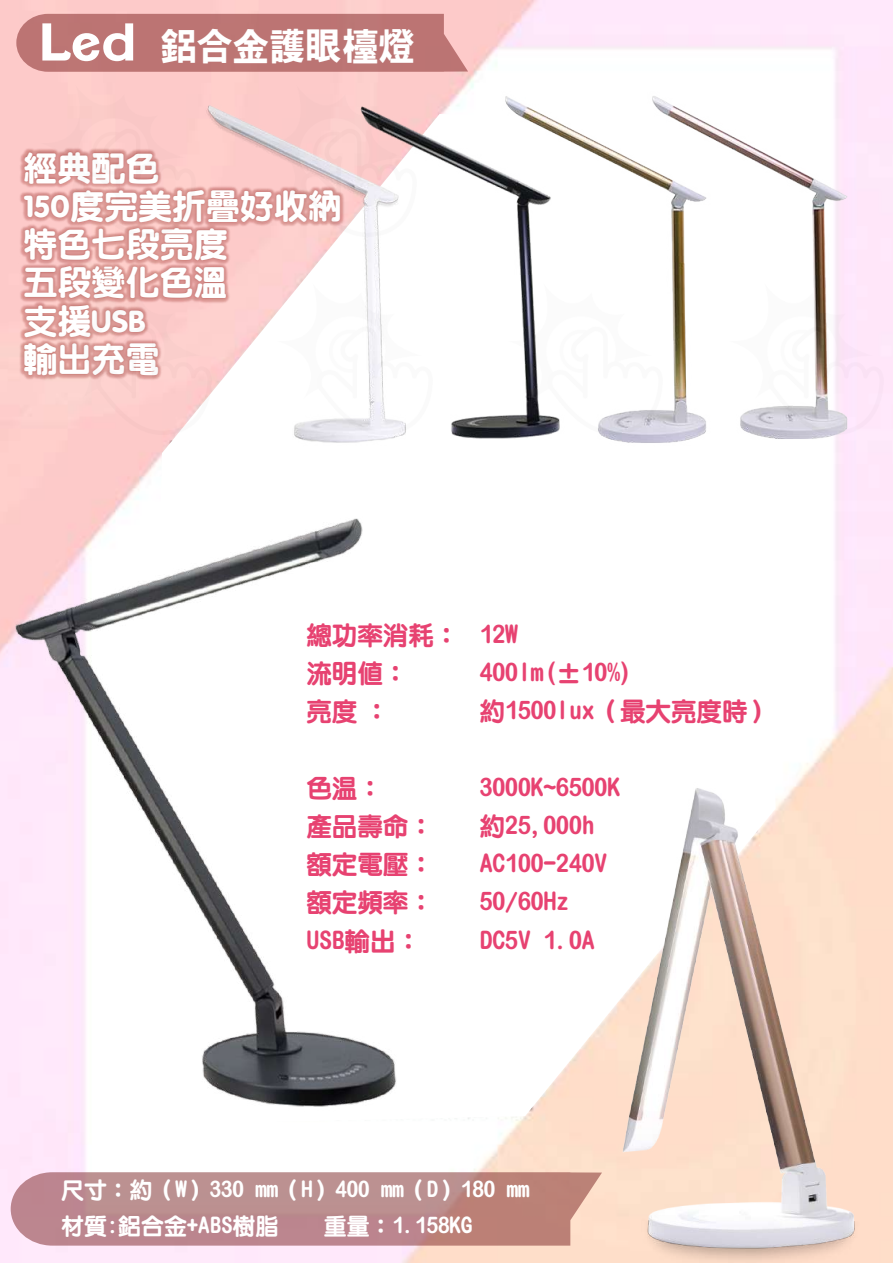
<style>
.page{position:relative;width:893px;height:1263px;background:#fff}
.page>*{position:absolute;margin:0;border:0;box-sizing:border-box;transform-origin:0 0}
.t1{font:36.45px "DATH9";color:#fff}
.t2{font:34.05px/38.2px "ID Yuan Ultra";color:#fff}
.t3{font:25.5px/38.2px "DF Li Yuan W8 WIN BF";color:#e74271}
.t4{font:22.8px/36.6px "DF Li Yuan W8 WIN BF";color:#fff}
.s1{font-family:"Clemente P Dam";font-weight:700;font-size:51.6px}
</style>
<div class="page">
<svg style="left:527px;top:1030px;width:68px;height:95px;fill:#ffe0ce"></svg>
<img style="left:165px;top:0;width:728px;height:662px">
<img style="left:0;top:506px;width:527px;height:619px">
<svg style="left:16px;top:14px;width:452px;height:58px;background:#bf7978"></svg>
<img style="left:595px;top:736px;width:298px;height:527px">
<img style="left:20px;top:147px;width:516px;height:437px">
<svg style="left:11px;top:1172px;width:591px;height:73px;background:#be8d8d"></svg>
<div style="left:883px;top:825px;width:10px;height:438px;background:#ffddc9"></div>
<img style="left:40px;top:86px;width:155px;height:151px">
<img style="left:261px;top:86px;width:155px;height:151px">
<img style="left:55px;top:283px;width:156px;height:152px">
<img style="left:276px;top:283px;width:156px;height:152px">
<img style="left:507px;top:283px;width:156px;height:152px">
<img style="left:728px;top:283px;width:156px;height:152px">
<h1 class="t1" style="left:40px;top:28px;width:377px"><span class="s1">Led</span> 鋁合金護眼檯燈</h1>
<h2 class="t2" style="left:24px;top:148px;width:320px">經典配色<br>150度完美折疊好收納特色七段亮度<br>五段變化色溫<br>支援USB<br>輸出充電</h2>
<p class="t3" style="left:306px;top:616px;width:213px">總功率消耗： 12W流明值：</p>
<p class="t3" style="left:480px;top:654px;width:155px">400lm(±10%)</p>
<p class="t3" style="left:306px;top:693px;width:85px">亮度 ：</p>
<p class="t3" style="left:480px;top:693px;width:295px">約1500lux（最大亮度時）</p>
<p class="t3" style="left:306px;top:769px;width:78px">色溫：</p>
<p class="t3" style="left:480px;top:769px;width:142px">3000K~6500K</p>
<p class="t3" style="left:306px;top:807px;width:129px">產品壽命：</p>
<p class="t3" style="left:480px;top:807px;width:116px">約25,000h</p>
<p class="t3" style="left:306px;top:846px;width:129px">額定電壓：</p>
<p class="t3" style="left:480px;top:846px;width:129px">AC100-240V</p>
<p class="t3" style="left:306px;top:884px;width:129px">額定頻率：</p>
<p class="t3" style="left:480px;top:884px;width:91px">50/60Hz</p>
<p class="t3" style="left:306px;top:922px;width:116px">USB輸出：</p>
<p class="t3" style="left:480px;top:922px;width:116px">DC5V 1.0A</p>
<p class="t4" style="left:61px;top:1172px;width:470px">尺寸：約（W）330 mm（H）400 mm（D）180 mm材質:鋁合金+ABS樹脂</p>
<p class="t4" style="left:324px;top:1208px;width:150px">重量：1.158KG</p>
</div>
